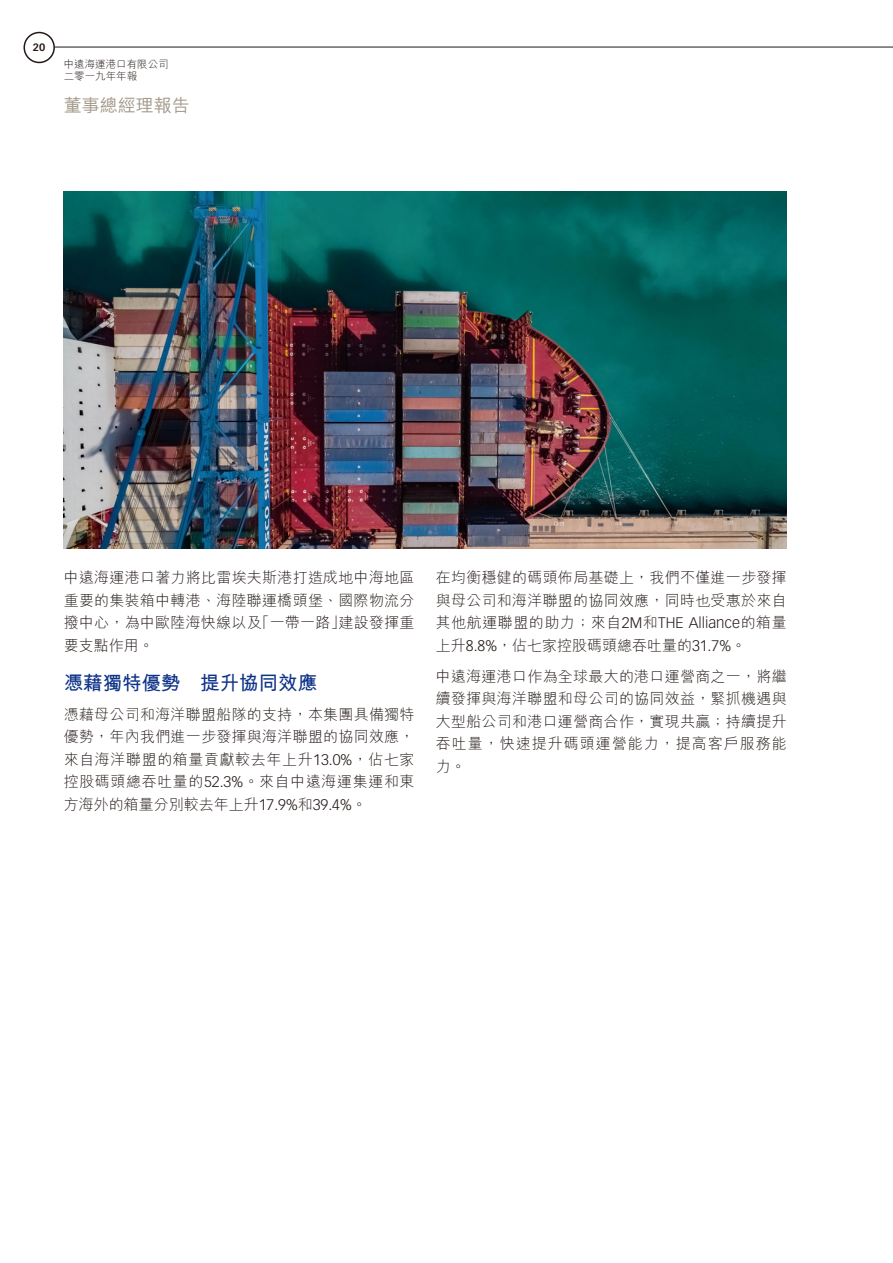
<style>
.page{position:relative;width:893px;height:1263px;background:#fff}
.page>*{position:absolute;margin:0;border:0;box-sizing:border-box;transform-origin:0 0}
.t1{font:19.5px "M Hei HK Bold E Ten B5 H";color:#0e3388}
.t2{font:18px "M Hei HK Medium E Ten B5 H";color:#a4998a}
.t3{font:15px/22.5px "M Hei HK Light E Ten B5 H";letter-spacing:.015em;color:#231916;text-align:justify}
.t4{font:10.5px/12px "M Hei HK Light E Ten B5 H";color:#231916}
.t5{font:700 10.5px "Vectora LT Std";color:#231916}
.s1{font-family:"Vectora LT Std";font-weight:300}
</style>
<div class="page">
<div style="left:23px;top:32px;width:32px;height:31px;border:2px solid #231916;border-radius:50%"></div>
<hr style="left:55px;top:47px;width:838px;height:1px;background:#231916">
<img style="left:64px;top:191px;width:723px;height:358px">
<p class="t5" style="left:33px;top:42px;width:14px">20</p>
<p class="t4" style="left:64px;top:60px;width:106px">中遠海運港口有限公司二零一九年年報</p>
<p class="t2" style="left:64px;top:98px;width:128px">董事總經理報告</p>
<p class="t3" style="left:64px;top:568px;width:352px">中遠海運港口著力將比雷埃夫斯港打造成地中海地區重要的集裝箱中轉港、海陸聯運橋頭堡、國際物流分撥中心，為中歐陸海快線以及「一帶一路」建設發揮重要支點作用。</p>
<h1 class="t1" style="left:64px;top:676px;width:255px">憑藉獨特優勢 提升協同效應</h1>
<p class="t3" style="left:64px;top:705px;width:352px">憑藉母公司和海洋聯盟船隊的支持，本集團具備獨特優勢，年內我們進一步發揮與海洋聯盟的協同效應，來自海洋聯盟的箱量貢獻較去年上升<span class="s1">13.0%</span>，佔七家控股碼頭總吞吐量的<span class="s1">52.3%</span>。來自中遠海運集運和東方海外的箱量分別較去年上升<span class="s1">17.9%</span>和<span class="s1">39.4%</span>。</p>
<p class="t3" style="left:436px;top:568px;width:352px">在均衡穩健的碼頭佈局基礎上，我們不僅進一步發揮與母公司和海洋聯盟的協同效應，同時也受惠於來自其他航運聯盟的助力；來自<span class="s1">2M</span>和<span class="s1">THE Alliance</span>的箱量上升<span class="s1">8.8%</span>，佔七家控股碼頭總吞吐量的<span class="s1">31.7%</span>。</p>
<p class="t3" style="left:436px;top:667px;width:352px">中遠海運港口作為全球最大的港口運營商之一，將繼續發揮與海洋聯盟和母公司的協同效益，緊抓機遇與大型船公司和港口運營商合作，實現共贏；持續提升吞吐量，快速提升碼頭運營能力，提高客戶服務能力。</p>
</div>
